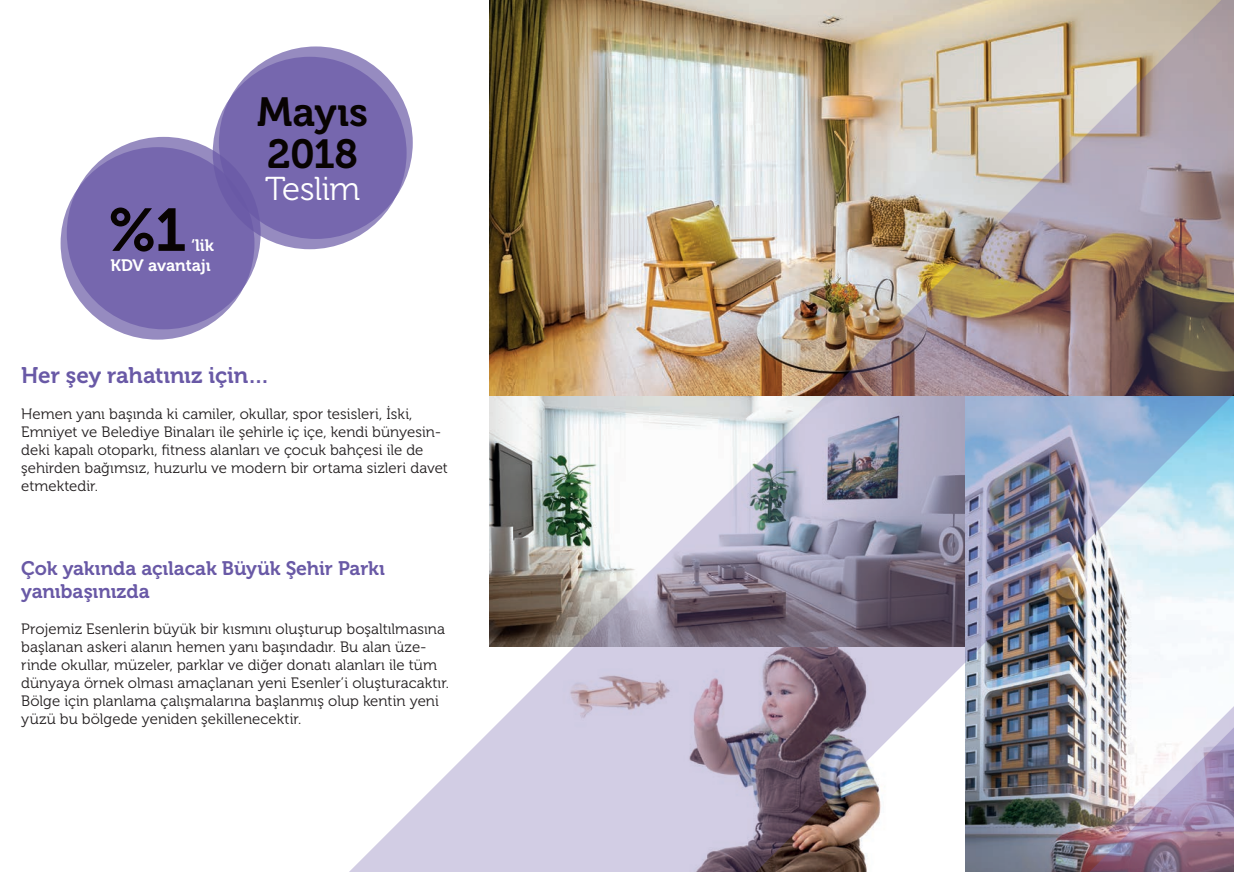
<style>
.page{position:relative;width:1234px;height:872px;background:#fff}
.page>*{position:absolute;margin:0;border:0;box-sizing:border-box;transform-origin:0 0}
.t1{font:60px "Museo 700";color:#080302}
.t2{font:40.5px/42px "Museo 700";letter-spacing:-.015em;color:#080302}
.t3{font:33px "Museo 300";letter-spacing:-.015em;color:#fff}
.t4{font:22.5px "Museo 700";letter-spacing:-.005em;color:#6959a6}
.t5{font:19.5px/23.4px "Museo 700";letter-spacing:-.01em;color:#6959a6}
.t6{font:16.5px/19.8px "Museo 700";letter-spacing:-.005em;color:#fff;text-align:right}
.t7{font:15px/18px "Museo 300";color:#231f20}
</style>
<div class="page">
<img style="left:337px;top:0;width:896px;height:872px">
<img style="left:1076px;top:706px;width:157px;height:166px">
<div style="left:213px;top:57px;width:193px;height:192px;background:#968bc0;border-radius:50%"></div>
<svg style="left:219px;top:46px;width:193px;height:193px;background:#786aaf"></svg>
<svg style="left:61px;top:147px;width:193px;height:193px;background:#968bc0"></svg>
<div style="left:67px;top:137px;width:193px;height:192px;background:#7667ae;border-radius:50%"></div>
<h1 class="t1" style="left:107px;top:197px;width:81px">%1</h1>
<p class="t6" style="left:110px;top:235px;width:105px">‘lik<br>KDV avantajı</p>
<h2 class="t2" style="left:257px;top:92px;width:112px">Mayıs<br>2018</h2>
<h3 class="t3" style="left:265px;top:171px;width:97px">Teslim</h3>
<h3 class="t4" style="left:21px;top:363px;width:250px">Her şey rahatınız için…</h3>
<p class="t7" style="left:21px;top:405px;width:428px">Hemen yanı başında ki camiler, okullar, spor tesisleri, İski, Emniyet ve Belediye Binaları ile şehirle iç içe, kendi bünyesin&shy;deki kapalı otoparkı, fitness alanları ve çocuk bahçesi ile de şehirden bağımsız, huzurlu ve modern bir ortama sizleri davet etmektedir.</p>
<h3 class="t5" style="left:21px;top:556px;width:365px">Çok yakında açılacak Büyük Şehir Parkı yanıbaşınızda</h3>
<p class="t7" style="left:21px;top:620px;width:429px">Projemiz Esenlerin büyük bir kısmını oluşturup boşaltılmasına başlanan askeri alanın hemen yanı başındadır. Bu alan üze&shy;rinde okullar, müzeler, parklar ve diğer donatı alanları ile tüm dünyaya örnek olması amaçlanan yeni Esenler’i oluşturacaktır.<br>Bölge için planlama çalışmalarına başlanmış olup kentin yeni yüzü bu bölgede yeniden şekillenecektir.</p>
</div>
